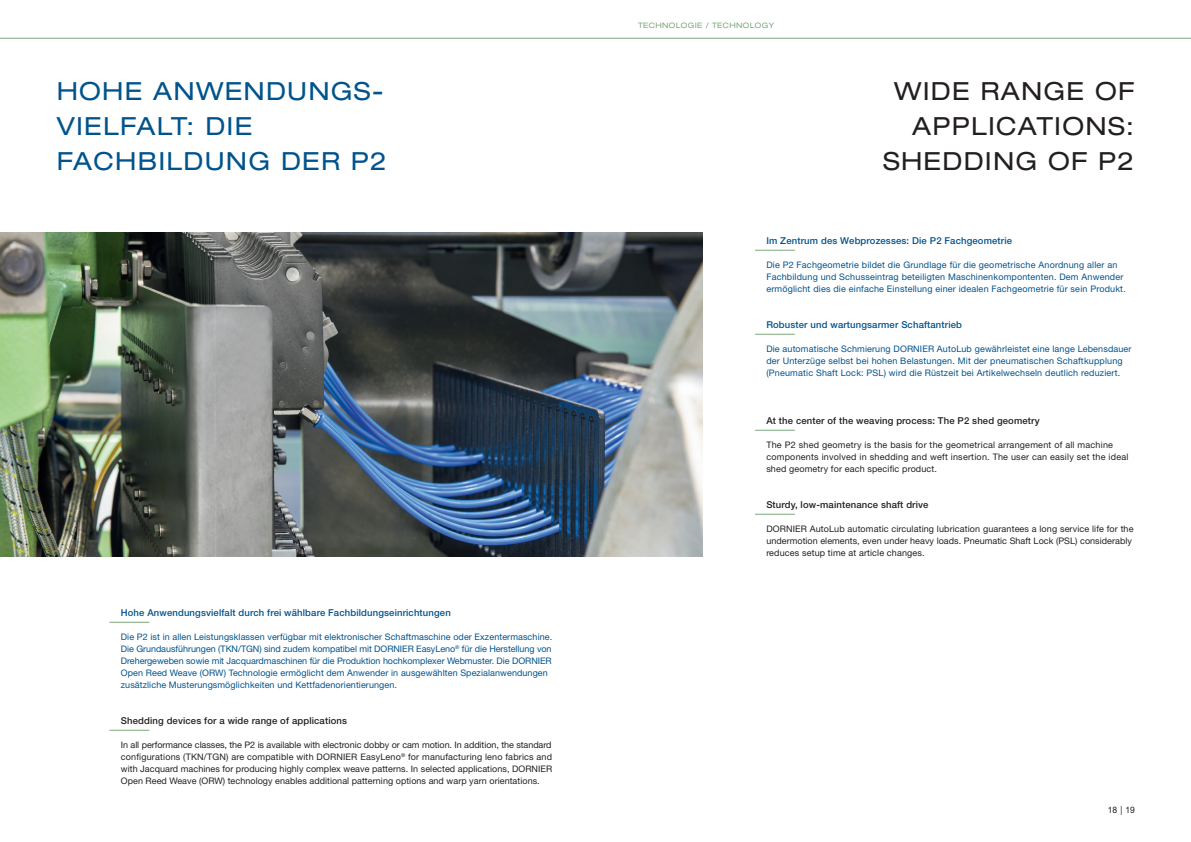
<style>
.page{position:relative;width:1191px;height:842px;background:#fff}
.page>*{position:absolute;margin:0;border:0;box-sizing:border-box;transform-origin:0 0}
.Headline_Versalien_blau{font:expanded 25px/35px "Helvetica Neue LT Pro";letter-spacing:.05em;color:#00538d}
.Headline_Versalien_schwarz{font:expanded 25px/35px "Helvetica Neue LT Pro";letter-spacing:.05em;color:#231f20;text-align:right}
.Headline_Innen_blau{font:500 9.5px "Helvetica Neue LT Pro";letter-spacing:.015em;color:#00538d}
.Headline_Innen_schwarz{font:500 9.5px "Helvetica Neue LT Pro";letter-spacing:.015em;color:#231f20}
.Fliesstext_blau{font:9px/12px "Helvetica Neue LT Pro";letter-spacing:.015em;color:#00538d}
.Fliesstext_schwarz{font:9px/12px "Helvetica Neue LT Pro";letter-spacing:.015em;color:#231f20}
.t1{font:8.9px "Helvetica Neue LT Pro";color:#231f20;scale:.96 1}
.Rubriktitel{font:expanded 7.5px "Helvetica Neue LT Pro";letter-spacing:.05em;color:#7ba87a}
</style>
<div class="page">
<img style="left:0;top:232px;width:702px;height:324px">
<hr style="left:0;top:38px;width:1191px;height:1px;background:#7ba87a">
<hr style="left:109px;top:622px;width:40px;height:1px;background:#7ba87a">
<hr style="left:109px;top:730px;width:40px;height:1px;background:#7ba87a">
<hr style="left:755px;top:250px;width:40px;height:1px;background:#7ba87a">
<hr style="left:755px;top:334px;width:40px;height:1px;background:#7ba87a">
<hr style="left:755px;top:430px;width:40px;height:1px;background:#7ba87a">
<hr style="left:755px;top:514px;width:40px;height:1px;background:#7ba87a">
<p class="Rubriktitel" style="left:638px;top:21px;width:138px">TECHNOLOGIE / TECHNOLOGY</p>
<p class="Headline_Versalien_blau" style="left:57px;top:73px;width:332px">HOHE ANWENDUNGS-<br>VIELFALT: DIE<br>FACHBILDUNG DER P2</p>
<p class="Headline_Versalien_schwarz" style="left:883px;top:73px;width:253px">WIDE RANGE OF<br>APPLICATIONS:<br>SHEDDING OF P2</p>
<p class="Headline_Innen_blau" style="left:121px;top:607px;width:331px">Hohe Anwendungsvielfalt durch frei wählbare Fachbildungseinrichtungen</p>
<p class="Fliesstext_blau" style="left:121px;top:631px;width:433px">Die P2 ist in allen Leistungsklassen verfügbar mit elektronischer Schaftmaschine oder Exzentermaschine.<br>Die Grundausführungen (TKN/TGN) sind zudem kompatibel mit DORNIER EasyLeno<sup>®</sup> für die Herstellung von Drehergeweben sowie mit Jacquardmaschinen für die Produktion hochkomplexer Webmuster. Die DORNIER Open Reed Weave (ORW) Technologie ermöglicht dem Anwender in ausgewählten Spezialanwendungen zusätzliche Musterungsmöglichkeiten und Kettfadenorientierungen.</p>
<p class="Headline_Innen_schwarz" style="left:121px;top:715px;width:228px">Shedding devices for a wide range of applications</p>
<p class="Fliesstext_schwarz" style="left:121px;top:739px;width:433px;text-align:justify">In all performance classes, the P2 is available with electronic dobby or cam motion. In addition, the standard configurations (TKN/TGN) are compatible with DORNIER EasyLeno<sup>®</sup> for manufacturing leno fabrics and with Jacquard machines for producing highly complex weave patterns. In selected applications, DORNIER Open Reed Weave (ORW) technology enables additional patterning options and warp yarn orientations.</p>
<p class="Headline_Innen_blau" style="left:766px;top:235px;width:247px">Im Zentrum des Webprozesses: Die P2 Fachgeometrie</p>
<p class="Fliesstext_blau" style="left:766px;top:259px;width:361px">Die P2 Fachgeometrie bildet die Grundlage für die geometrische Anordnung aller an<br>Fachbildung und Schusseintrag beteiligten Maschinenkompontenten. Dem Anwender ermöglicht dies die einfache Einstellung einer idealen Fachgeometrie für sein Produkt.</p>
<p class="Headline_Innen_blau" style="left:766px;top:319px;width:197px">Robuster und wartungsarmer Schaftantrieb</p>
<p class="Fliesstext_blau" style="left:766px;top:343px;width:367px">Die automatische Schmierung DORNIER AutoLub gewährleistet eine lange Lebensdauer der Unterzüge selbst bei hohen Belastungen. Mit der pneumatischen Schaftkupplung (Pneumatic Shaft Lock: PSL) wird die Rüstzeit bei Artikelwechseln deutlich reduziert.</p>
<p class="Headline_Innen_schwarz" style="left:766px;top:415px;width:275px">At the center of the weaving process: The P2 shed geometry</p>
<p class="Fliesstext_schwarz" style="left:766px;top:439px;width:363px">The P2 shed geometry is the basis for the geometrical arrangement of all machine components involved in shedding and weft insertion. The user can easily set the ideal shed geometry for each specific product.</p>
<p class="Headline_Innen_schwarz" style="left:766px;top:499px;width:164px">Sturdy, low-maintenance shaft drive</p>
<p class="Fliesstext_schwarz" style="left:766px;top:523px;width:369px">DORNIER AutoLub automatic circulating lubrication guarantees a long service life for the undermotion elements, even under heavy loads. Pneumatic Shaft Lock (PSL) considerably reduces setup time at article changes.</p>
<p class="t1" style="left:1107px;top:804px;width:30px">18 | 19</p>
</div>
